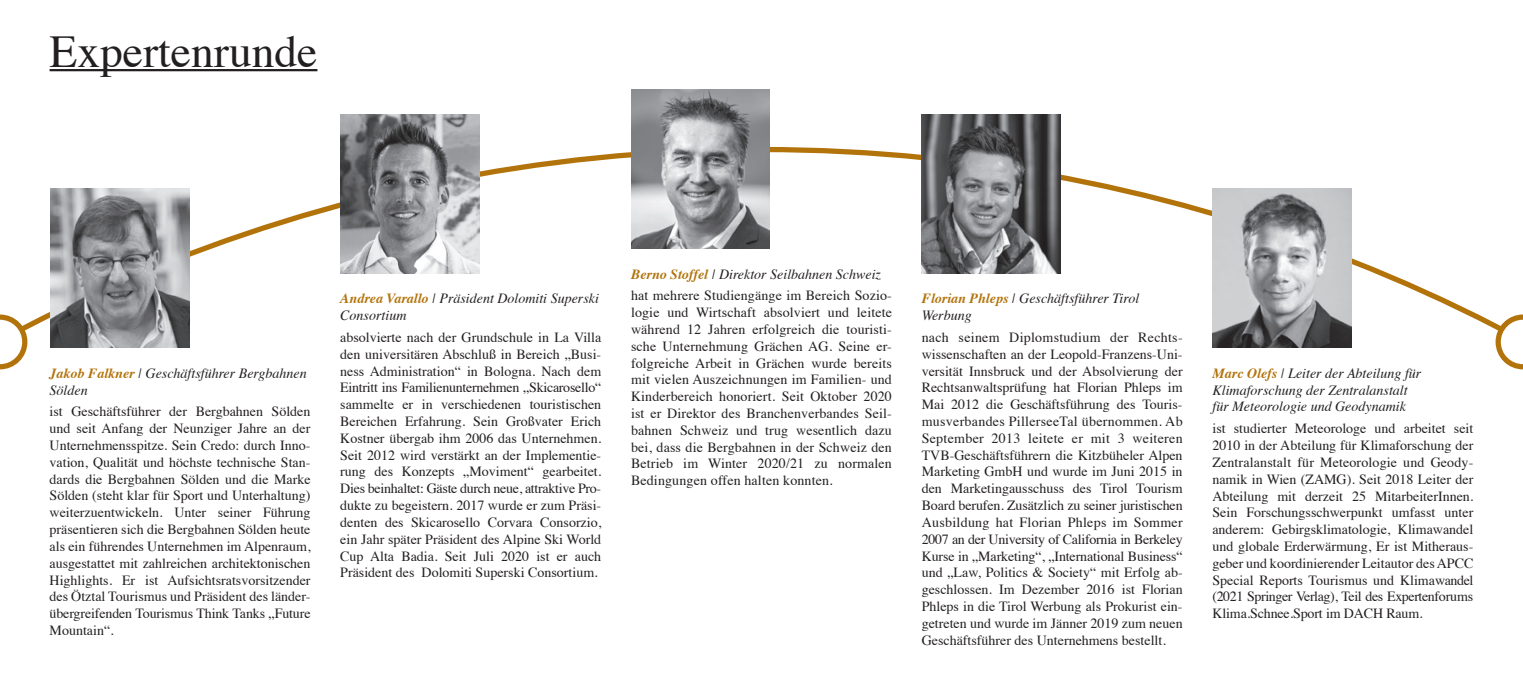
<style>
.page{position:relative;width:1523px;height:695px;background:#fff}
.page>*{position:absolute;margin:0;border:0;box-sizing:border-box;transform-origin:0 0}
.t1{font:45.5px "Times";color:#231f20}
.t2{font:14px/16.8px "Times";color:#231f20;text-align:justify}
.t3{font:italic 14px/16.8px "Times";color:#231f20}
.s1{font-weight:700;color:#b2730b}
.s2{font-weight:700;font-style:italic;color:#b2730b}
.s3{font-style:italic}
</style>
<div class="page">
<svg style="left:0;top:147px;width:1523px;height:223px"></svg>
<img style="left:340px;top:114px;width:139px;height:159px">
<img style="left:1212px;top:189px;width:139px;height:158px">
<img style="left:631px;top:89px;width:139px;height:159px">
<img style="left:51px;top:189px;width:139px;height:158px">
<img style="left:922px;top:114px;width:139px;height:159px">
<hr style="left:50px;top:69px;width:267px;height:2px;background:#231f20">
<svg style="left:0;top:314px;width:27px;height:55px"></svg>
<svg style="left:1495px;top:314px;width:28px;height:55px"></svg>
<h1 class="t1" style="left:50px;top:9px;width:269px">Expertenrunde</h1>
<p class="t3" style="left:50px;top:364px;width:259px"><span class="s1">Jakob Falkner</span> | Geschäftsführer Bergbahnen<br>Sölden</p>
<p class="t2" style="left:50px;top:402px;width:262px">ist Geschäftsführer der Bergbahnen Sölden und seit Anfang der Neunziger Jahre an der Unternehmensspitze. Sein Credo: durch Inno&shy;vation, Qualität und höchste technische Stan&shy;dards die Bergbahnen Sölden und die Marke Sölden (steht klar für Sport und Unterhaltung) weiterzuentwickeln. Unter seiner Führung präsentieren sich die Bergbahnen Sölden heute als ein führendes Unternehmen im Alpenraum, ausgestattet mit zahlreichen architektonischen Highlights. Er ist Aufsichtsratsvorsitzender des Ötztal Tourismus und Präsident des länder&shy;übergreifenden Tourismus Think Tanks „Future Mountain“.</p>
<p class="t3" style="left:340px;top:289px;width:260px"><span class="s1">Andrea Varallo</span> | Präsident Dolomiti Superski<br>Consortium</p>
<p class="t2" style="left:340px;top:327px;width:262px">absolvierte nach der Grundschule in La Villa den universitären Abschluß in Bereich „Busi&shy;ness Administration“ in Bologna. Nach dem Eintritt ins Familienunternehmen „Skicarosello“ sammelte er in verschiedenen touristischen Bereichen Erfahrung. Sein Großvater Erich Kostner übergab ihm 2006 das Unternehmen.<br>Seit 2012 wird verstärkt an der Implementie&shy;rung des Konzepts „Moviment“ gearbeitet.<br>Dies beinhaltet: Gäste durch neue, attraktive Pro&shy;dukte zu begeistern. 2017 wurde er zum Präsi&shy;denten des Skicarosello Corvara Consorzio, ein Jahr später Präsident des Alpine Ski World Cup Alta Badia. Seit Juli 2020 ist er auch Präsident des Dolomiti Superski Consortium.</p>
<p class="t2" style="left:631px;top:262px;width:262px;line-height:21.7px"><span class="s2">Berno Stoffel</span> <span class="s3">| Direktor Seilbahnen Schweiz </span>hat mehrere Studiengänge im Bereich Sozio-</p>
<p class="t2" style="left:631px;top:303px;width:262px">logie und Wirtschaft absolviert und leitete während 12 Jahren erfolgreich die touristi&shy;sche Unternehmung Grächen AG. Seine er&shy;folgreiche Arbeit in Grächen wurde bereits mit vielen Auszeichnungen im Familien- und Kinderbereich honoriert. Seit Oktober 2020 ist er Direktor des Branchenverbandes Seil&shy;bahnen Schweiz und trug wesentlich dazu bei, dass die Bergbahnen in der Schweiz den Betrieb im Winter 2020/21 zu normalen Bedingungen offen halten konnten.</p>
<p class="t3" style="left:922px;top:289px;width:219px"><span class="s1">Florian Phleps</span> | Geschäftsführer Tirol<br>Werbung</p>
<p class="t2" style="left:922px;top:327px;width:262px">nach seinem Diplomstudium der Rechts&shy;wissenschaften an der Leopold-Franzens-Uni&shy;versität Innsbruck und der Absolvierung der Rechtsanwaltsprüfung hat Florian Phleps im Mai 2012 die Geschäftsführung des Touris&shy;musverbandes PillerseeTal übernommen. Ab September 2013 leitete er mit 3 weiteren TVB-Geschäftsführern die Kitzbüheler Alpen Marketing GmbH und wurde im Juni 2015 in den Marketingausschuss des Tirol Tourism Board berufen. Zusätzlich zu seiner juristischen Ausbildung hat Florian Phleps im Sommer 2007 an der University of California in Berkeley Kurse in „Marketing“, „International Business“ und „Law, Politics &amp; Society“ mit Erfolg ab&shy;geschlossen. Im Dezember 2016 ist Florian Phleps in die Tirol Werbung als Prokurist ein&shy;getreten und wurde im Jänner 2019 zum neuen Geschäftsführer des Unternehmens bestellt.</p>
<p class="t3" style="left:1212px;top:364px;width:210px"><span class="s1">Marc Olefs</span> | Leiter der Abteilung für<br>Klimaforschung der Zentralanstalt für Meteorologie und Geodynamik</p>
<p class="t2" style="left:1212px;top:419px;width:262px">ist studierter Meteorologe und arbeitet seit 2010 in der Abteilung für Klimaforschung der Zentralanstalt für Meteorologie und Geody&shy;namik in Wien (ZAMG). Seit 2018 Leiter der Abteilung mit derzeit 25 MitarbeiterInnen.<br>Sein Forschungsschwerpunkt umfasst unter anderem: Gebirgsklimatologie, Klimawandel und globale Erderwärmung, Er ist Mitheraus&shy;geber und koordinierender Leitautor des APCC Special Reports Tourismus und Klimawandel (2021 Springer Verlag), Teil des Expertenforums Klima.Schnee.Sport im DACH Raum.</p>
</div>
